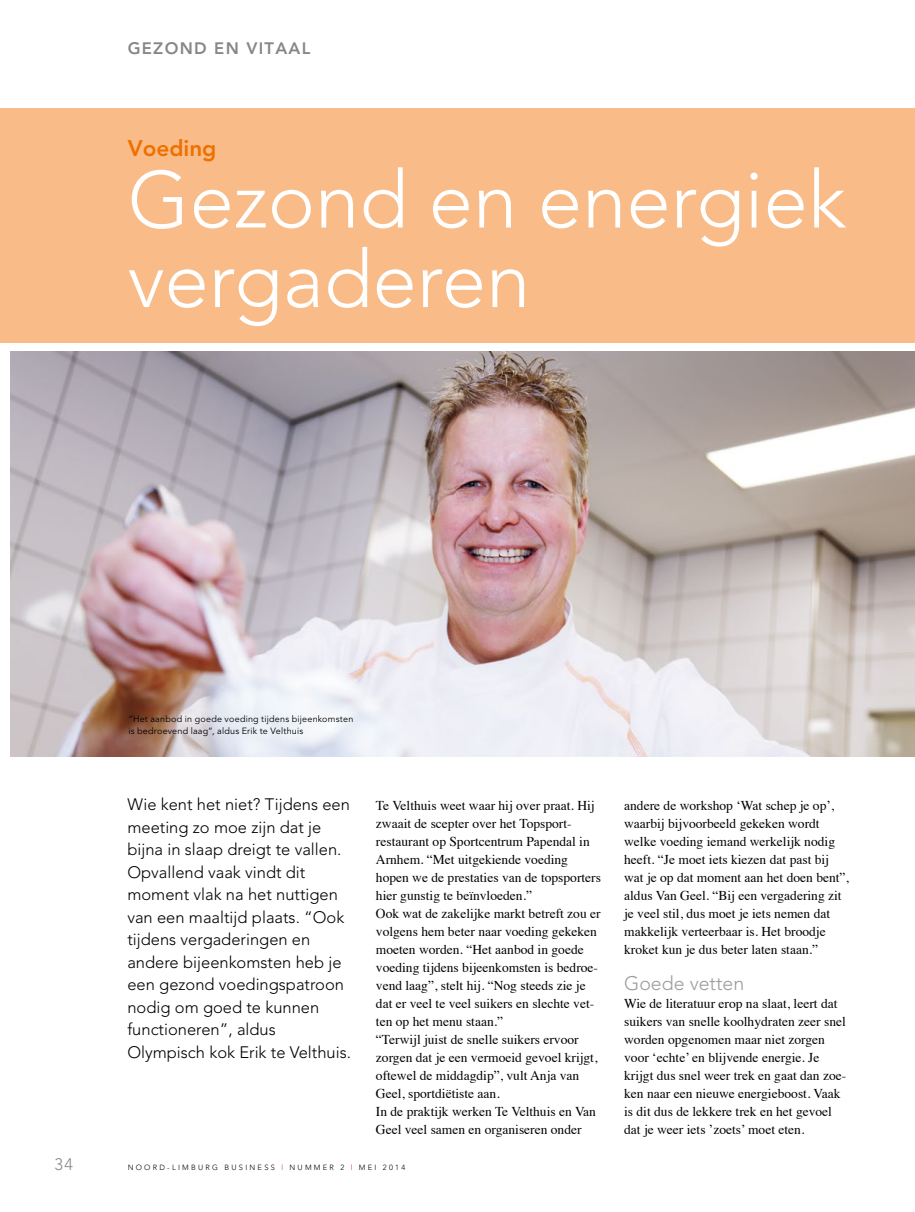
<style>
.page{position:relative;width:915px;height:1212px;background:#fff}
.page>*{position:absolute;margin:0;border:0;box-sizing:border-box;transform-origin:0 0}
.t1{font:300 79.5px/79.5px "Avenir";color:#fff}
.t2{font:800 22.5px "Avenir";color:#ee7100}
.t3{font:300 19.5px "Avenir";color:#9c9c9d}
.t4{font:300 16.5px/22.5px "Avenir";color:#000}
.t5{font:800 16.5px "Avenir";letter-spacing:.08em;color:#868786}
.t6{font:300 16.5px "Avenir";color:#868786}
.t7{font:13.5px/18px "Times";color:#000}
.t8{font:9px/12px "Avenir";letter-spacing:.025em;color:#000}
.t9{font:300 7.5px "Avenir";letter-spacing:.3em;color:#000}
.s1{color:#d3050c}
</style>
<div class="page">
<div style="left:0;top:108px;width:914px;height:234px;background:#f9bc88"></div>
<img style="left:10px;top:351px;width:904px;height:405px">
<p class="t5" style="left:128px;top:39px;width:184px">GEZOND EN VITAAL</p>
<h2 class="t2" style="left:128px;top:135px;width:90px">VOEDING</h2>
<h1 class="t1" style="left:128px;top:160px;width:720px">Gezond en energiek vergaderen</h1>
<p class="t6" style="left:55px;top:1155px;width:20px">34</p>
<p class="t8" style="left:128px;top:714px;width:226px">“Het aanbod in goede voeding tijdens bijeenkomsten is bedroevend laag”, aldus Erik te Velthuis</p>
<p class="t4" style="left:127px;top:793px;width:225px">Wie kent het niet? Tijdens een meeting zo moe zijn dat je bijna in slaap dreigt te vallen.<br>Opvallend vaak vindt dit moment vlak na het nuttigen van een maaltijd plaats. “Ook tijdens vergaderingen en andere bijeenkomsten heb je een gezond voedingspatroon nodig om goed te kunnen functioneren”, aldus<br>Olympisch kok Erik te Velthuis.</p>
<p class="t7" style="left:376px;top:795px;width:226px">Te Velthuis weet waar hij over praat. Hij zwaait de scepter over het Topsport&shy;restaurant op Sportcentrum Papendal in Arnhem. “Met uitgekiende voeding hopen we de prestaties van de topsporters hier gunstig te beïnvloeden.”<br>Ook wat de zakelijke markt betreft zou er volgens hem beter naar voeding gekeken moeten worden. “Het aanbod in goede voeding tijdens bijeenkomsten is bedroe&shy;vend laag”, stelt hij. “Nog steeds zie je dat er veel te veel suikers en slechte vet&shy;ten op het menu staan.”<br>“Terwijl juist de snelle suikers ervoor zorgen dat je een vermoeid gevoel krijgt, oftewel de middagdip”, vult Anja van Geel, sportdiëtiste aan.<br>In de praktijk werken Te Velthuis en Van Geel veel samen en organiseren onder</p>
<p class="t7" style="left:624px;top:795px;width:226px">andere de workshop ‘Wat schep je op’, waarbij bijvoorbeeld gekeken wordt welke voeding iemand werkelijk nodig heeft. “Je moet iets kiezen dat past bij wat je op dat moment aan het doen bent”, aldus Van Geel. “Bij een vergadering zit je veel stil, dus moet je iets nemen dat makkelijk verteerbaar is. Het broodje kroket kun je dus beter laten staan.”</p>
<h3 class="t3" style="left:624px;top:972px;width:121px">Goede vetten</h3>
<p class="t7" style="left:624px;top:993px;width:223px">Wie de literatuur erop na slaat, leert dat suikers van snelle koolhydraten zeer snel worden opgenomen maar niet zorgen voor ‘echte’ en blijvende energie. Je krijgt dus snel weer trek en gaat dan zoe&shy;ken naar een nieuwe energieboost. Vaak is dit dus de lekkere trek en het gevoel dat je weer iets ’zoets’ moet eten.</p>
<p class="t9" style="left:128px;top:1163px;width:279px">noord-limburg business <span class="s1">|</span> nummer 2 <span class="s1">|</span> mei 2014</p>
</div>
